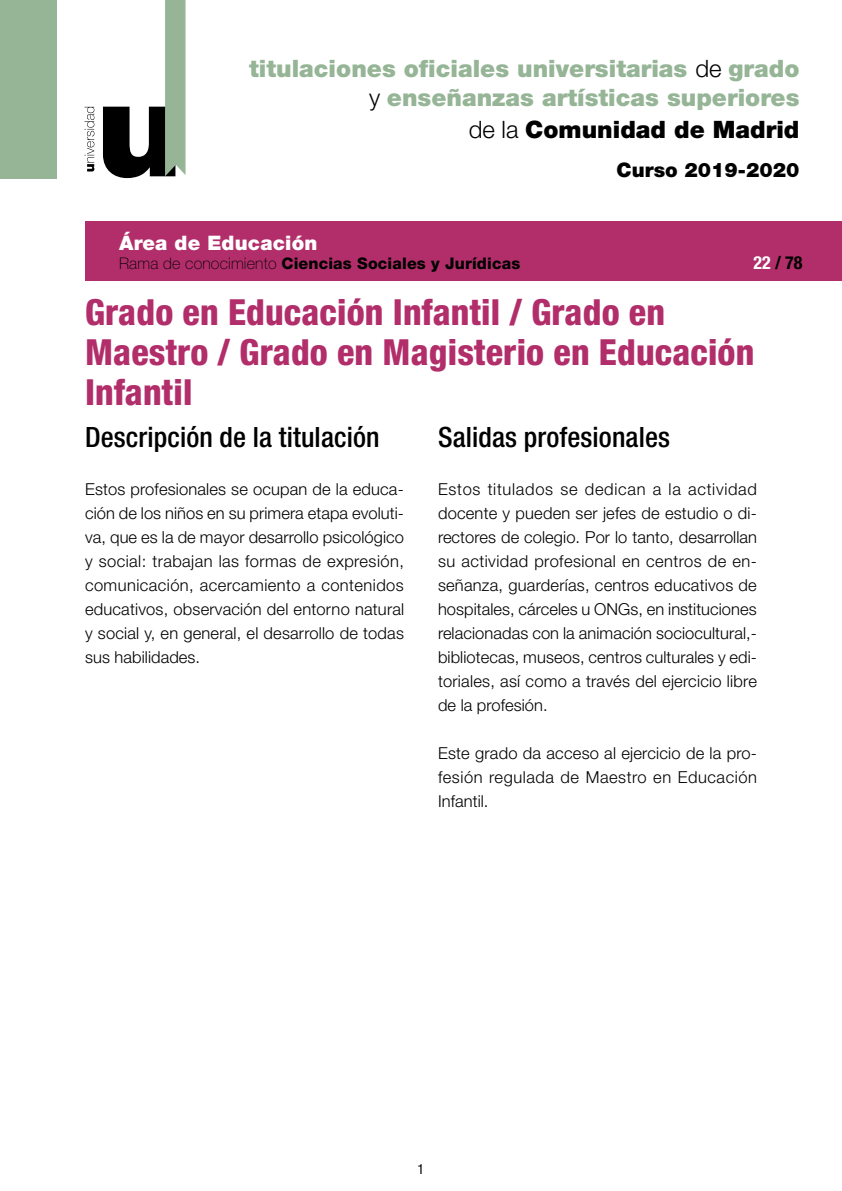
<style>
.page{position:relative;width:842px;height:1191px;background:#fff}
.page>*{position:absolute;margin:0;border:0;box-sizing:border-box;transform-origin:0 0}
.Ladillo_1{font:800 condensed 36px/40px "Helvetica Neue LT Std";letter-spacing:.005em;color:#b12e6a}
.Ladillo_2{font:500 condensed 28px "Helvetica Neue LT Std";letter-spacing:.005em;color:#000}
.t1{font:900 24px/28.8px "Helvetica Neue LT Std";color:#95b596;text-align:right}
.t2{font:900 24px "Helvetica Neue LT Std";color:#000}
._20__Leyenda_par_2{font:900 20px "Helvetica Neue LT Std";letter-spacing:.01em;color:#fff}
.t3{font:900 20px "Helvetica Neue LT Std";color:#000}
.t4{font:700 condensed 18px "Helvetica Neue LT Std";color:#000}
.texto_corrido{font:300 16.4px/24px "Helvetica Neue LT Std";letter-spacing:.015em;color:#000;text-align:justify}
._20__Leyenda_par_2-2{font:800 16px "Helvetica Neue LT Std";letter-spacing:.01em;color:#000}
.t5{font:condensed 14px "Helvetica Neue LT Std";color:#000}
.s1{font-weight:300;color:#000}
.s2{font-weight:300}
.s3{font-weight:100}
.s4{color:#fff}
</style>
<div class="page">
<div style="left:85px;top:221px;width:757px;height:60px;background:#b12e6a"></div>
<svg style="left:84px;top:107px;width:10px;height:64px"></svg>
<svg style="left:103px;top:0;width:82px;height:178px"></svg>
<div style="left:0;top:0;width:57px;height:178px;background:#95b596"></div>
<h3 class="t1" style="left:249px;top:54px;width:552px">titulaciones oficiales universitarias <span class="s1">de</span> grado <span class="s1">y</span> enseñanzas artísticas superiores</h3>
<h3 class="t2" style="left:469px;top:115px;width:332px"><span class="s2">de la</span> Comunidad de Madrid</h3>
<p class="t3" style="left:617px;top:158px;width:184px">Curso 2019-2020</p>
<p class="_20__Leyenda_par_2" style="left:119px;top:230px;width:200px">Área de Educación</p>
<p class="_20__Leyenda_par_2-2" style="left:119px;top:254px;width:403px"><span class="s3">Rama de conocimiento</span> Ciencias Sociales y Jurídicas</p>
<p class="Ladillo_1" style="left:85px;top:292px;width:671px">Grado en Educación Infantil / Grado en<br>Maestro / Grado en Magisterio en Educación<br>Infantil</p>
<p class="t4" style="left:753px;top:251px;width:51px"><span class="s4">22</span> / 78</p>
<p class="Ladillo_2" style="left:85px;top:420px;width:296px">Descripción de la titulación</p>
<p class="texto_corrido" style="left:85px;top:476px;width:321px">Estos profesionales se ocupan de la educa&shy;ción de los niños en su primera etapa evoluti&shy;va, que es la de mayor desarrollo psicológico y social: trabajan las formas de expresión, comunicación, acercamiento a contenidos educativos, observación del entorno natural y social y, en general, el desarrollo de todas sus habilidades.</p>
<p class="Ladillo_2" style="left:438px;top:420px;width:234px">Salidas profesionales</p>
<p class="texto_corrido" style="left:438px;top:476px;width:321px">Estos titulados se dedican a la actividad docente y pueden ser jefes de estudio o di&shy;rectores de colegio. Por lo tanto, desarrollan su actividad profesional en centros de en&shy;señanza, guarderías, centros educativos de hospitales, cárceles u ONGs, en instituciones relacionadas con la animación sociocultural,- bibliotecas, museos, centros culturales y edi&shy;toriales, así como a través del ejercicio libre de la profesión.</p>
<p class="texto_corrido" style="left:438px;top:740px;width:320px">Este grado da acceso al ejercicio de la pro&shy;fesión regulada de Maestro en Educación Infantil.</p>
<p class="t5" style="left:418px;top:1160px;width:8px">1</p>
</div>
